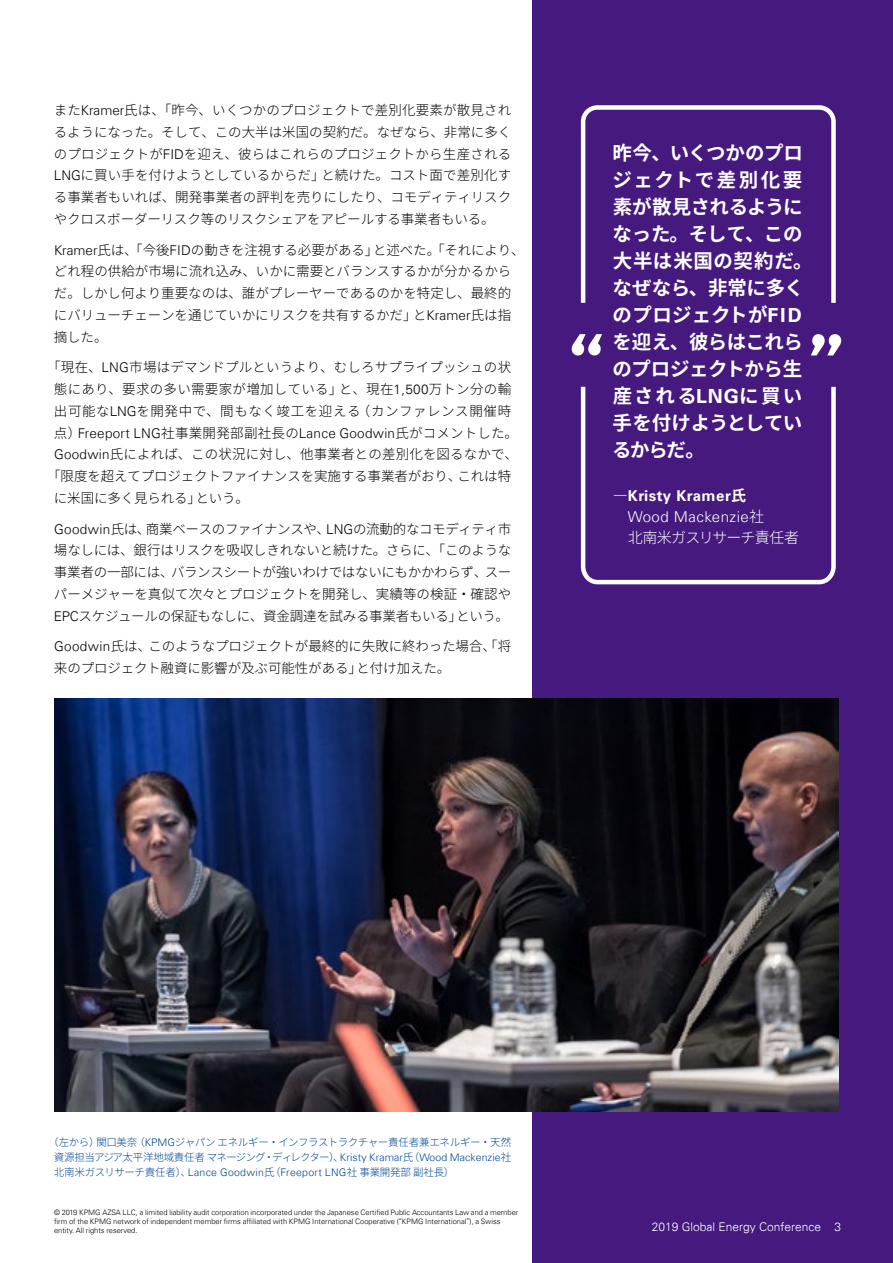
<style>
.page{position:relative;width:893px;height:1263px;background:#fff}
.page>*{position:absolute;margin:0;border:0;box-sizing:border-box;transform-origin:0 0}
.t1{font:700 19.5px/27px "Noto Sans CJ Kjp";letter-spacing:-.005em;color:#fff}
.t2{font:300 15px/21px "Universfor KPMG";letter-spacing:.03em;color:#fff}
.t3{font:300 15px "Noto Sans CJ Kjp";letter-spacing:-.045em;color:#fff}
.t4{font:300 13.5px/21.8px "Noto Sans CJ Kjp";letter-spacing:-.005em;color:#000;text-align:justify}
.t5{font:300 13.5px/21.8px "Noto Sans CJ Kjp";letter-spacing:.02em;color:#000;text-align:center}
.t6{font:300 13.5px "Universfor KPMG";letter-spacing:.02em;color:#000}
.t7{font:300 12px "Univers 45";color:#fff}
.t8{font:300 10.5px/15px "Noto Sans CJ Kjp";letter-spacing:-.03em;color:#004595;text-align:justify}
.t9{font:300 7.5px/9px "Universfor KPMG";color:#000}
.s1{font-family:"Universfor KPMG"}
.s2{font-family:"Noto Sans CJ Kjp"}
.s3{font-family:"Noto Sans CJ Kjp";font-weight:700}
.s4{font-weight:700}
</style>
<div class="page">
<div style="left:533px;top:0;width:360px;height:1263px;background:#45197e"></div>
<svg style="left:811px;top:334px;width:30px;height:21px"></svg>
<svg style="left:572px;top:334px;width:30px;height:21px"></svg>
<img style="left:54px;top:699px;width:785px;height:412px">
<svg style="left:580px;top:105px;width:256px;height:198px"></svg>
<svg style="left:580px;top:386px;width:256px;height:199px"></svg>
<p class="t4" style="left:54px;top:99px;width:459px">また<span class="s1">Kramer</span>氏は、「昨今、いくつかのプロジェクトで差別化要素が散見されるようになった。そして、この大半は米国の契約だ。なぜなら、非常に多くのプロジェクトが<span class="s1">FID</span>を迎え、彼らはこれらのプロジェクトから生産される<span class="s1">LNG</span>に買い手を付けようとしているからだ」と続けた。コスト面で差別化する事業者もいれば、開発事業者の評判を売りにしたり、コモディティリスクやクロスボーダーリスク等のリスクシェアをアピールする事業者もいる。</p>
<p class="t4" style="left:54px;top:239px;width:472px;text-align:left"><span class="s1">Kramer</span>氏は、「今後<span class="s1">FID</span>の動きを注視する必要がある」と述べた。「それにより、どれ程の供給が市場に流れ込み、いかに需要とバランスするかが分かるからだ。しかし何より重要なのは、誰がプレーヤーであるのかを特定し、最終的にバリューチェーンを通じていかにリスクを共有するかだ」と<span class="s1">Kramer</span>氏は指摘した。</p>
<p class="t5" style="left:47px;top:357px;width:466px">「現在、<span class="s1">LNG</span>市場はデマンドプルというより、むしろサプライプッシュの状態にあり、要求の多い需要家が増加している」と、現在<span class="s1">1,500</span>万トン分の輸出可能な<span class="s1">LNG</span>を開発中で、間もなく竣工を迎える（カンファレンス開催時</p>
<p class="t6" style="left:54px;top:425px;width:466px"><span class="s2">点）</span>Freeport LNG<span class="s2">社事業開発部副社長の</span>Lance Goodwin<span class="s2">氏がコメントした。</span></p>
<p class="t4" style="left:54px;top:444px;width:465px"><span class="s1">Goodwin</span>氏によれば、この状況に対し、他事業者との差別化を図るなかで、</p>
<p class="t4" style="left:47px;top:465px;width:466px">「限度を超えてプロジェクトファイナンスを実施する事業者がおり、これは特</p>
<p class="t4" style="left:54px;top:487px;width:197px">に米国に多く見られる」という。</p>
<p class="t4" style="left:54px;top:518px;width:459px"><span class="s1">Goodwin</span>氏は、商業ベースのファイナンスや、<span class="s1">LNG</span>の流動的なコモディティ市場なしには、銀行はリスクを吸収しきれないと続けた。さらに、「このような事業者の一部には、バランスシートが強いわけではないにもかかわらず、スーパーメジャーを真似て次々とプロジェクトを開発し、実績等の検証・確認や<span class="s1">EPC</span>スケジュールの保証もなしに、資金調達を試みる事業者もいる」という。</p>
<p class="t4" style="left:54px;top:636px;width:459px"><span class="s1">Goodwin</span>氏は、このようなプロジェクトが最終的に失敗に終わった場合、「将来のプロジェクト融資に影響が及ぶ可能性がある」と付け加えた。</p>
<h1 class="t1" style="left:612px;top:139px;width:202px">昨今、いくつかのプロジェクトで差別化要素が散見されるようになった。そして、この大半は米国の契約だ。なぜなら、非常に多くのプロジェクトが<span class="s1">FID</span>を迎え、彼らはこれらのプロジェクトから生産される<span class="s1">LNG</span>に買い手を付けようとしているからだ。</h1>
<p class="t2" style="left:628px;top:485px;width:138px;text-indent:-15px"><span class="s3">―</span> <span class="s4">Kristy Kramer</span><span class="s3">氏<br></span>Wood Mackenzie<span class="s2">社</span></p>
<p class="t3" style="left:628px;top:529px;width:173px">北南米ガスリサーチ責任者</p>
<p class="t8" style="left:54px;top:1135px;width:459px;text-indent:-6px">（左から）関口美奈（<span class="s1">KPMG</span>ジャパンエネルギー・インフラストラクチャー責任者兼エネルギー・天然資源担当アジア太平洋地域責任者マネージング・ディレクター）、<span class="s1">Kristy Kramar</span>氏（<span class="s1">Wood Mackenzie</span>社北南米ガスリサーチ責任者）、<span class="s1">Lance Goodwin</span>氏（<span class="s1">Freeport LNG</span>社事業開発部副社長）</p>
<p class="t9" style="left:54px;top:1207px;width:466px">© 2019 KPMG AZSA LLC, a limited liability audit corporation incorporated under the Japanese Certified Public Accountants Law and a member firm of the KPMG network of independent member firms affiliated with KPMG International Cooperative (<span class="s2">“</span>KPMG International<span class="s2">”</span>), a Swiss entity. All rights reserved.</p>
<p class="t7" style="left:652px;top:1219px;width:191px">2019 Global Energy Conference 3</p>
</div>
